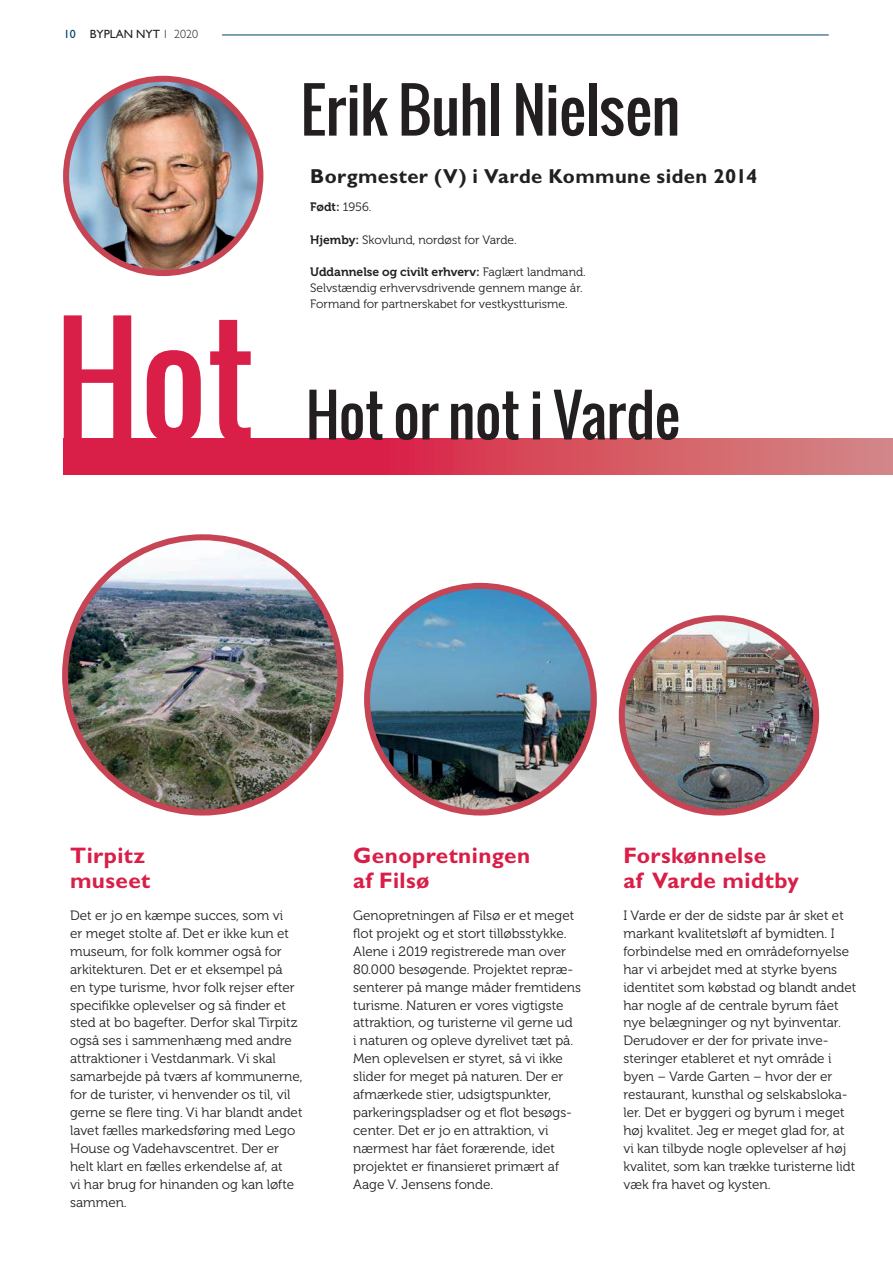
<style>
.page{position:relative;width:893px;height:1263px;background:#fff}
.page>*{position:absolute;margin:0;border:0;box-sizing:border-box;transform-origin:0 0}
.t1{font:60px "Oswald";letter-spacing:-.005em;color:#231f20}
.t2{font:57px "Oswald";letter-spacing:-.01em;color:#231f20}
.t3{font:700 22.5px/25.5px "Gill Sans Std";letter-spacing:.02em;color:#d91e47}
.t4{font:700 20.25px "Gill Sans Std";letter-spacing:.02em;color:#231f20}
.t5{font:13.5px/18px "Museo 300";color:#231f20}
.t6{font:12.15px/16.2px "Museo 300";color:#231f20}
.t7{font:12.15px "Museo 700";color:#231f20}
.t8{font:12px "Gill Sans Std";color:#231f20}
.s1{color:#00416b}
.s2{font-weight:300}
.s3{font-family:"Museo 300"}
.s4{font-family:"Museo 700"}
</style>
<div class="page">
<svg style="left:64px;top:315px;width:187px;height:123px"></svg>
<svg style="left:64px;top:438px;width:829px;height:36px;background:#d7425a"></svg>
<img style="left:65px;top:537px;width:275px;height:276px;border-radius:50%">
<div style="left:62px;top:534px;width:281px;height:282px;border:6px solid #c64453;border-radius:50%"></div>
<img style="left:367px;top:586px;width:227px;height:227px;border-radius:50%">
<div style="left:364px;top:583px;width:233px;height:233px;border:6px solid #c64453;border-radius:50%"></div>
<img style="left:622px;top:618px;width:194px;height:195px;border-radius:50%">
<div style="left:619px;top:615px;width:200px;height:201px;border:6px solid #c64453;border-radius:50%"></div>
<img style="left:66px;top:79px;width:194px;height:194px;border-radius:50%">
<div style="left:63px;top:76px;width:200px;height:200px;border:6px solid #c64453;border-radius:50%"></div>
<hr style="left:222px;top:35px;width:607px;height:1px;background:#00416b">
<p class="t8" style="left:64px;top:27px;width:136px"><span class="s1">10</span> BYPLAN NYT <span class="s2">1 2020</span></p>
<h1 class="t1" style="left:300px;top:80px;width:381px">Erik Buhl Nielsen</h1>
<h3 class="t4" style="left:310px;top:168px;width:449px">Borgmester (V) i Varde Kommune siden 2014</h3>
<p class="t7" style="left:310px;top:203px;width:63px">Født: <span class="s3">1956.</span></p>
<p class="t6" style="left:310px;top:232px;width:208px"><span class="s4">Hjemby:</span> Skovlund, nordøst for Varde.</p>
<p class="t7" style="left:310px;top:267px;width:277px">Uddannelse og civilt erhverv: <span class="s3">Faglært landmand.</span></p>
<p class="t6" style="left:310px;top:281px;width:274px">Selvstændig erhvervsdrivende gennem mange år.<br>Formand for partnerskabet for vestkystturisme.</p>
<h2 class="t2" style="left:306px;top:387px;width:375px">Hot or not i Varde</h2>
<h3 class="t3" style="left:70px;top:845px;width:82px">Tirpitz museet</h3>
<p class="t5" style="left:70px;top:907px;width:234px">Det er jo en kæmpe succes, som vi<br>er meget stolte af. Det er ikke kun et museum, for folk kommer også for arkitekturen. Det er et eksempel på<br>en type turisme, hvor folk rejser efter specifikke oplevelser og så finder et sted at bo bagefter. Derfor skal Tirpitz også ses i sammenhæng med andre attraktioner i Vestdanmark. Vi skal samarbejde på tværs af kommunerne, for de turister, vi henvender os til, vil gerne se flere ting. Vi har blandt andet lavet fælles markedsføring med Lego House og Vadehavscentret. Der er helt klart en fælles erkendelse af, at<br>vi har brug for hinanden og kan løfte sammen.</p>
<h3 class="t3" style="left:353px;top:845px;width:178px">Genopretningen af Filsø</h3>
<p class="t5" style="left:353px;top:907px;width:229px">Genopretningen af Filsø er et meget flot projekt og et stort tilløbsstykke.<br>Alene i 2019 registrerede man over 80.000 besøgende. Projektet repræ&shy;senterer på mange måder fremtidens turisme. Naturen er vores vigtigste attraktion, og turisterne vil gerne ud<br>i naturen og opleve dyrelivet tæt på.<br>Men oplevelsen er styret, så vi ikke slider for meget på naturen. Der er afmærkede stier, udsigtspunkter, parkeringspladser og et flot besøgs&shy;center. Det er jo en attraktion, vi nærmest har fået forærende, idet projektet er finansieret primært af Aage V. Jensens fonde.</p>
<h3 class="t3" style="left:623px;top:845px;width:177px">Forskønnelse<br>af Varde midtby</h3>
<p class="t5" style="left:623px;top:907px;width:234px">I Varde er der de sidste par år sket et markant kvalitetsløft af bymidten. I forbindelse med en områdefornyelse har vi arbejdet med at styrke byens identitet som købstad og blandt andet har nogle af de centrale byrum fået nye belægninger og nyt byinventar.<br>Derudover er der for private inve&shy;steringer etableret et nyt område i byen – Varde Garten – hvor der er restaurant, kunsthal og selskabsloka&shy;ler. Det er byggeri og byrum i meget høj kvalitet. Jeg er meget glad for, at vi kan tilbyde nogle oplevelser af høj kvalitet, som kan trække turisterne lidt væk fra havet og kysten.</p>
</div>
